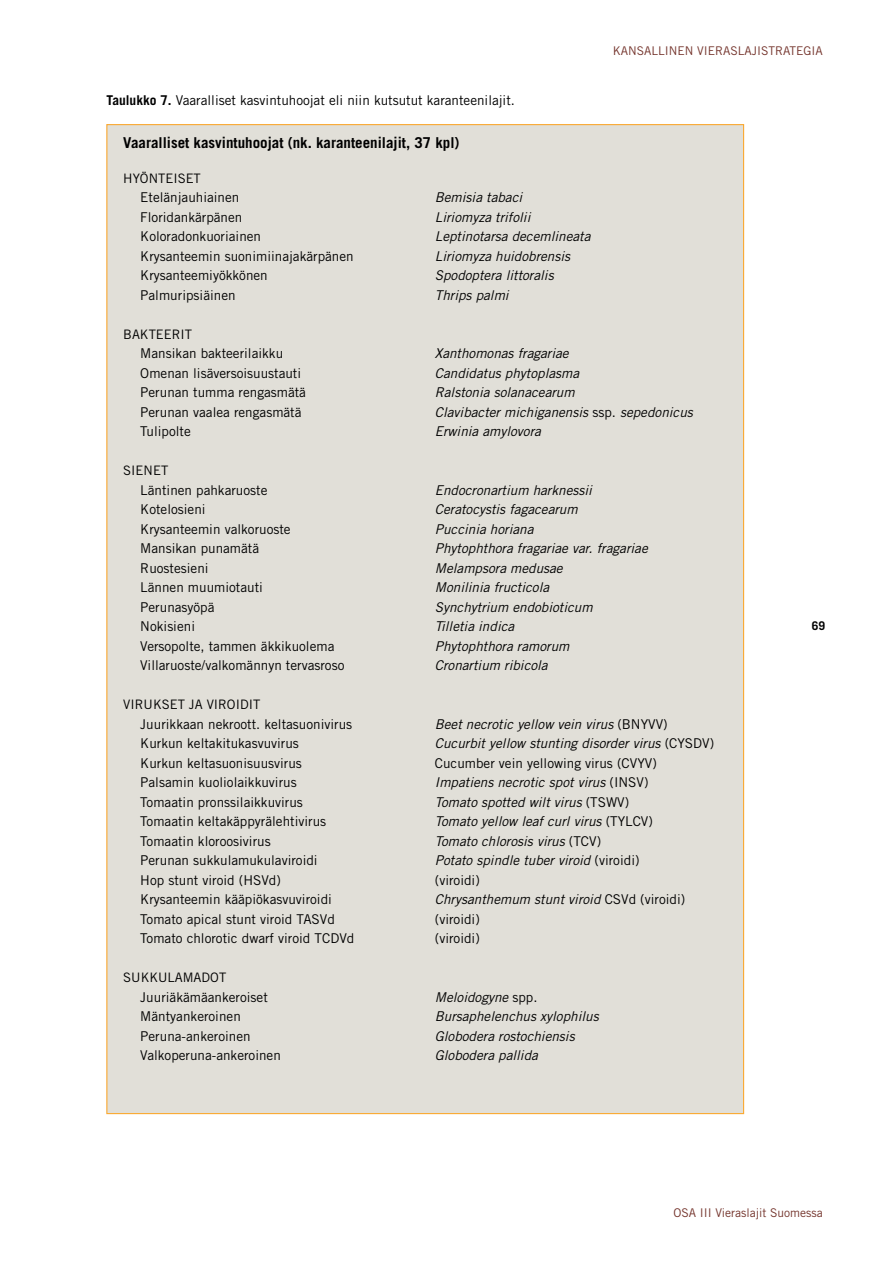
<style>
.page{position:relative;width:893px;height:1263px;background:#fff}
.page>*{position:absolute;margin:0;border:0;box-sizing:border-box;transform-origin:0 0}
.leipis_Trade_G{font:700 15px "Trade Gothic";color:#000}
.leipis_Trade_G-2{font:13.5px "Trade Gothic";color:#000}
.leipis_Trade_G-3{font:italic 13.5px "Trade Gothic";color:#000}
.leipis_Trade_G-4{font:13.05px "Trade Gothic";color:#000}
.t1{font:12px "Trade Gothic";color:#74342c}
.t2{font:700 12px "Trade Gothic";color:#000}
.s1{font-weight:700}
.s2{font-style:normal}
</style>
<div class="page">
<div style="left:106px;top:124px;width:638px;height:990px;background:#e1dfd8;border:1px solid #faa932"></div>
<p class="t1" style="left:613px;top:44px;width:211px">KANSALLINEN VIERASLAJISTRATEGIA</p>
<p class="leipis_Trade_G-2" style="left:106px;top:92px;width:410px"><span class="s1">Taulukko 7.</span> Vaaralliset kasvintuhoojat eli niin kutsutut karanteenilajit.</p>
<p class="leipis_Trade_G" style="left:123px;top:133px;width:338px">Vaaralliset kasvintuhoojat (nk. karanteenilajit, 37 kpl)</p>
<p class="leipis_Trade_G-4" style="left:123px;top:170px;width:79px">HYÖNTEISET</p>
<p class="leipis_Trade_G-2" style="left:140px;top:189px;width:101px">Etelänjauhiainen</p>
<p class="leipis_Trade_G-3" style="left:435px;top:189px;width:89px">Bemisia tabaci</p>
<p class="leipis_Trade_G-2" style="left:140px;top:209px;width:104px">Floridankärpänen</p>
<p class="leipis_Trade_G-3" style="left:435px;top:209px;width:97px">Liriomyza trifolii</p>
<p class="leipis_Trade_G-2" style="left:140px;top:228px;width:122px">Koloradonkuoriainen</p>
<p class="leipis_Trade_G-3" style="left:435px;top:228px;width:157px">Leptinotarsa decemlineata</p>
<p class="leipis_Trade_G-2" style="left:140px;top:248px;width:215px">Krysanteemin suonimiinajakärpänen</p>
<p class="leipis_Trade_G-3" style="left:435px;top:248px;width:137px">Liriomyza huidobrensis</p>
<p class="leipis_Trade_G-2" style="left:140px;top:267px;width:129px">Krysanteemiyökkönen</p>
<p class="leipis_Trade_G-3" style="left:435px;top:267px;width:120px">Spodoptera littoralis</p>
<p class="leipis_Trade_G-2" style="left:140px;top:287px;width:97px">Palmuripsiäinen</p>
<p class="leipis_Trade_G-3" style="left:435px;top:287px;width:75px">Thrips palmi</p>
<p class="leipis_Trade_G-4" style="left:123px;top:326px;width:70px">BAKTEERIT</p>
<p class="leipis_Trade_G-2" style="left:140px;top:345px;width:144px">Mansikan bakteerilaikku</p>
<p class="leipis_Trade_G-3" style="left:435px;top:345px;width:135px">Xanthomonas fragariae</p>
<p class="leipis_Trade_G-2" style="left:140px;top:365px;width:162px">Omenan lisäversoisuustauti</p>
<p class="leipis_Trade_G-3" style="left:435px;top:365px;width:146px">Candidatus phytoplasma</p>
<p class="leipis_Trade_G-2" style="left:140px;top:384px;width:167px">Perunan tumma rengasmätä</p>
<p class="leipis_Trade_G-3" style="left:435px;top:384px;width:141px">Ralstonia solanacearum</p>
<p class="leipis_Trade_G-2" style="left:140px;top:404px;width:163px">Perunan vaalea rengasmätä</p>
<p class="leipis_Trade_G-3" style="left:435px;top:404px;width:259px">Clavibacter michiganensis <span class="s2">ssp.</span> sepedonicus</p>
<p class="leipis_Trade_G-2" style="left:140px;top:423px;width:52px">Tulipolte</p>
<p class="leipis_Trade_G-3" style="left:435px;top:423px;width:108px">Erwinia amylovora</p>
<p class="leipis_Trade_G-4" style="left:123px;top:463px;width:46px">SIENET</p>
<p class="leipis_Trade_G-2" style="left:140px;top:482px;width:129px">Läntinen pahkaruoste</p>
<p class="leipis_Trade_G-3" style="left:435px;top:482px;width:159px">Endocronartium harknessii</p>
<p class="leipis_Trade_G-2" style="left:140px;top:501px;width:67px">Kotelosieni</p>
<p class="leipis_Trade_G-3" style="left:435px;top:501px;width:144px">Ceratocystis fagacearum</p>
<p class="leipis_Trade_G-2" style="left:140px;top:521px;width:152px">Krysanteemin valkoruoste</p>
<p class="leipis_Trade_G-3" style="left:435px;top:521px;width:100px">Puccinia horiana</p>
<p class="leipis_Trade_G-2" style="left:140px;top:540px;width:120px">Mansikan punamätä</p>
<p class="leipis_Trade_G-3" style="left:435px;top:540px;width:214px">Phytophthora fragariae var. fragariae</p>
<p class="leipis_Trade_G-2" style="left:140px;top:560px;width:70px">Ruostesieni</p>
<p class="leipis_Trade_G-3" style="left:435px;top:560px;width:129px">Melampsora medusae</p>
<p class="leipis_Trade_G-2" style="left:140px;top:579px;width:124px">Lännen muumiotauti</p>
<p class="leipis_Trade_G-3" style="left:435px;top:579px;width:116px">Monilinia fructicola</p>
<p class="leipis_Trade_G-2" style="left:140px;top:599px;width:76px">Perunasyöpä</p>
<p class="leipis_Trade_G-3" style="left:435px;top:599px;width:159px">Synchytrium endobioticum</p>
<p class="leipis_Trade_G-2" style="left:140px;top:618px;width:56px">Nokisieni</p>
<p class="leipis_Trade_G-3" style="left:435px;top:618px;width:81px">Tilletia indica</p>
<p class="leipis_Trade_G-2" style="left:140px;top:638px;width:196px">Versopolte, tammen äkkikuolema</p>
<p class="leipis_Trade_G-3" style="left:435px;top:638px;width:136px">Phytophthora ramorum</p>
<p class="leipis_Trade_G-2" style="left:140px;top:657px;width:206px">Villaruoste/valkomännyn tervasroso</p>
<p class="leipis_Trade_G-3" style="left:435px;top:657px;width:114px">Cronartium ribicola</p>
<p class="leipis_Trade_G-4" style="left:123px;top:697px;width:139px">VIRUKSET JA VIROIDIT</p>
<p class="leipis_Trade_G-2" style="left:140px;top:716px;width:213px">Juurikkaan nekroott. keltasuonivirus</p>
<p class="leipis_Trade_G-3" style="left:435px;top:716px;width:234px">Beet necrotic yellow vein virus <span class="s2">(BNYVV)</span></p>
<p class="leipis_Trade_G-2" style="left:140px;top:735px;width:160px">Kurkun keltakitukasvuvirus</p>
<p class="leipis_Trade_G-3" style="left:435px;top:735px;width:281px">Cucurbit yellow stunting disorder virus <span class="s2">(CYSDV)</span></p>
<p class="leipis_Trade_G-2" style="left:140px;top:755px;width:163px">Kurkun keltasuonisuusvirus</p>
<p class="leipis_Trade_G-2" style="left:435px;top:755px;width:223px">Cucumber vein yellowing virus (CVYV)</p>
<p class="leipis_Trade_G-2" style="left:140px;top:774px;width:158px">Palsamin kuoliolaikkuvirus</p>
<p class="leipis_Trade_G-3" style="left:435px;top:774px;width:215px">Impatiens necrotic spot virus <span class="s2">(INSV)</span></p>
<p class="leipis_Trade_G-2" style="left:140px;top:794px;width:164px">Tomaatin pronssilaikkuvirus</p>
<p class="leipis_Trade_G-3" style="left:435px;top:794px;width:196px">Tomato spotted wilt virus <span class="s2">(TSWV)</span></p>
<p class="leipis_Trade_G-2" style="left:140px;top:813px;width:187px">Tomaatin keltakäppyrälehtivirus</p>
<p class="leipis_Trade_G-3" style="left:435px;top:813px;width:220px">Tomato yellow leaf curl virus <span class="s2">(TYLCV)</span></p>
<p class="leipis_Trade_G-2" style="left:140px;top:833px;width:132px">Tomaatin kloroosivirus</p>
<p class="leipis_Trade_G-3" style="left:435px;top:833px;width:168px">Tomato chlorosis virus <span class="s2">(TCV)</span></p>
<p class="leipis_Trade_G-2" style="left:140px;top:852px;width:179px">Perunan sukkulamukulaviroidi</p>
<p class="leipis_Trade_G-3" style="left:435px;top:852px;width:206px">Potato spindle tuber viroid <span class="s2">(viroidi)</span></p>
<p class="leipis_Trade_G-2" style="left:140px;top:872px;width:142px">Hop stunt viroid (HSVd)</p>
<p class="leipis_Trade_G-2" style="left:435px;top:872px;width:46px">(viroidi)</p>
<p class="leipis_Trade_G-2" style="left:140px;top:891px;width:193px">Krysanteemin kääpiökasvuviroidi</p>
<p class="leipis_Trade_G-3" style="left:435px;top:891px;width:252px">Chrysanthemum stunt viroid <span class="s2">CSVd (viroidi)</span></p>
<p class="leipis_Trade_G-2" style="left:140px;top:911px;width:196px">Tomato apical stunt viroid TASVd</p>
<p class="leipis_Trade_G-2" style="left:435px;top:911px;width:46px">(viroidi)</p>
<p class="leipis_Trade_G-2" style="left:140px;top:930px;width:216px">Tomato chlorotic dwarf viroid TCDVd</p>
<p class="leipis_Trade_G-2" style="left:435px;top:930px;width:46px">(viroidi)</p>
<p class="leipis_Trade_G-4" style="left:123px;top:970px;width:104px">SUKKULAMADOT</p>
<p class="leipis_Trade_G-2" style="left:140px;top:989px;width:129px">Juuriäkämäankeroiset</p>
<p class="leipis_Trade_G-3" style="left:435px;top:989px;width:104px">Meloidogyne <span class="s2">spp.</span></p>
<p class="leipis_Trade_G-2" style="left:140px;top:1008px;width:102px">Mäntyankeroinen</p>
<p class="leipis_Trade_G-3" style="left:435px;top:1008px;width:165px">Bursaphelenchus xylophilus</p>
<p class="leipis_Trade_G-2" style="left:140px;top:1028px;width:112px">Peruna-ankeroinen</p>
<p class="leipis_Trade_G-3" style="left:435px;top:1028px;width:141px">Globodera rostochiensis</p>
<p class="leipis_Trade_G-2" style="left:140px;top:1047px;width:142px">Valkoperuna-ankeroinen</p>
<p class="leipis_Trade_G-3" style="left:435px;top:1047px;width:105px">Globodera pallida</p>
<p class="t2" style="left:812px;top:618px;width:15px">69</p>
<p class="t1" style="left:673px;top:1205px;width:151px">OSA III Vieraslajit Suomessa</p>
</div>
